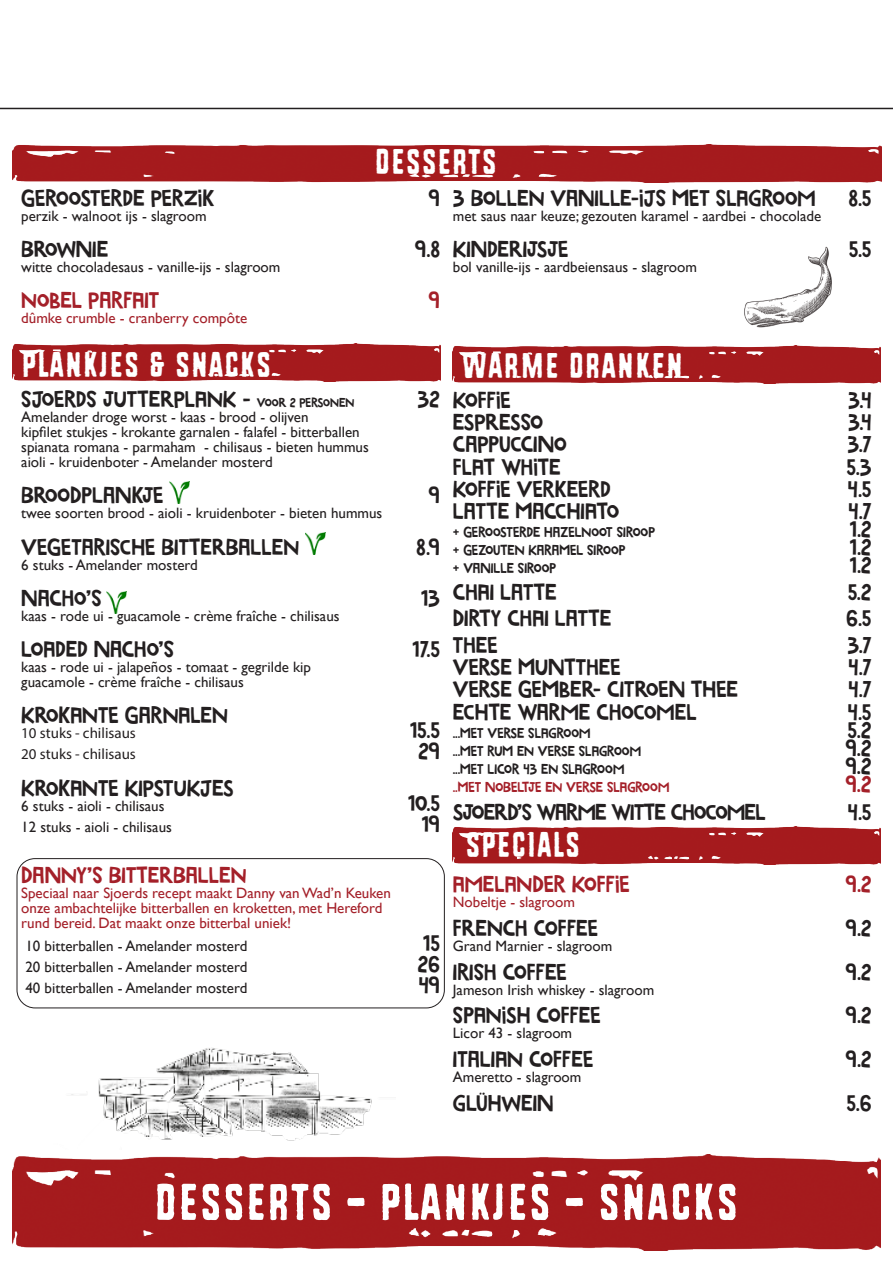
<style>
.page{position:relative;width:893px;height:1263px;background:#fff}
.page>*{position:absolute;margin:0;border:0;box-sizing:border-box;transform-origin:0 0}
.t1{font:52.5px "Rough Simple";color:#fff}
.t2{font:36px "Rough Simple";color:#fff}
.Gerecht{font:24px "Marujo";color:#231f20}
.Gerecht-2{font:24px "Marujo";color:#a42029}
.Gerecht-3{font:24px "Marujo";letter-spacing:-.03em;color:#231f20}
.Ingrediënten{font:15px "Gill Sans";color:#231f20}
.Ingrediënten-2{font:15px/15px "Gill Sans";color:#a42029}
.Gerecht-4{font:15px "Marujo";color:#231f20}
.Gerecht-5{font:15px "Gill Sans";color:#231f20}
.Gerecht-6{font:15px "Myriad Pro";color:#231f20}
.Gerecht-7{font:15px "Marujo";color:#a42029}
.s1{font-size:13.5px}
</style>
<div class="page">
<img style="left:744px;top:246px;width:88px;height:82px">
<img style="left:13px;top:1154px;width:867px;height:96px">
<img style="left:13px;top:145px;width:868px;height:38px">
<img style="left:453px;top:345px;width:427px;height:39px">
<img style="left:13px;top:343px;width:427px;height:38px">
<div style="left:17px;top:858px;width:428px;height:150px;border:1px solid #231f20;border-radius:18px"></div>
<img style="left:170px;top:481px;width:19px;height:22px">
<img style="left:305px;top:532px;width:20px;height:22px">
<img style="left:453px;top:826px;width:427px;height:38px">
<hr style="left:0;top:108px;width:893px;height:1px;background:#231f20">
<img style="left:106px;top:592px;width:20px;height:22px">
<img style="left:71px;top:1048px;width:301px;height:93px">
<p class="t2" style="left:374px;top:144px;width:124px">DESSERTS</p>
<p class="Gerecht" style="left:21px;top:184px;width:194px">GEROOSTERDE PERZIK</p>
<p class="Gerecht" style="left:429px;top:184px;width:13px">9</p>
<p class="Ingrediënten" style="left:21px;top:207px;width:187px">perzik - walnoot ijs - slagroom</p>
<p class="Gerecht" style="left:21px;top:235px;width:89px">BROWNIE</p>
<p class="Gerecht" style="left:415px;top:235px;width:26px">9.8</p>
<p class="Ingrediënten" style="left:21px;top:258px;width:261px">witte chocoladesaus - vanille-ijs - slagroom</p>
<p class="Gerecht-2" style="left:21px;top:286px;width:140px">NOBEL PARFAIT</p>
<p class="Gerecht-2" style="left:429px;top:286px;width:13px">9</p>
<p class="Ingrediënten-2" style="left:21px;top:311px;width:227px">dûmke crumble - cranberry compôte</p>
<p class="t2" style="left:21px;top:347px;width:252px">PLANKJES &amp; SNACKS</p>
<p class="Gerecht" style="left:21px;top:385px;width:335px">SJOERDS JUTTERPLANK - <span class="s1">VOOR 2 PERSONEN</span></p>
<p class="Gerecht" style="left:418px;top:385px;width:24px">32</p>
<p class="Ingrediënten" style="left:21px;top:408px;width:289px">Amelander droge worst - kaas - brood - olijven</p>
<p class="Ingrediënten" style="left:21px;top:423px;width:340px">kipfilet stukjes - krokante garnalen - falafel - bitterballen</p>
<p class="Ingrediënten" style="left:21px;top:438px;width:349px">spianata romana - parmaham - chilisaus - bieten hummus</p>
<p class="Ingrediënten" style="left:21px;top:453px;width:253px">aioli - kruidenboter - Amelander mosterd</p>
<p class="Gerecht" style="left:21px;top:481px;width:144px">BROODPLANKJE</p>
<p class="Gerecht" style="left:429px;top:481px;width:13px">9</p>
<p class="Ingrediënten" style="left:21px;top:504px;width:363px">twee soorten brood - aioli - kruidenboter - bieten hummus</p>
<p class="Gerecht" style="left:21px;top:532px;width:279px">VEGETARISCHE BITTERBALLEN</p>
<p class="Gerecht" style="left:416px;top:532px;width:25px">8.9</p>
<p class="Ingrediënten" style="left:21px;top:556px;width:178px">6 stuks - Amelander mosterd</p>
<p class="Gerecht" style="left:21px;top:584px;width:82px">NACHO’S</p>
<p class="Gerecht" style="left:421px;top:584px;width:21px">13</p>
<p class="Ingrediënten" style="left:21px;top:607px;width:320px">kaas - rode ui - guacamole - crème fraîche - chilisaus</p>
<p class="Gerecht" style="left:21px;top:635px;width:155px">LOADED NACHO’S</p>
<p class="Gerecht" style="left:412px;top:635px;width:29px">17.5</p>
<p class="Ingrediënten" style="left:21px;top:658px;width:291px">kaas - rode ui - jalapeños - tomaat - gegrilde kip</p>
<p class="Ingrediënten" style="left:21px;top:673px;width:224px">guacamole - crème fraîche - chilisaus</p>
<p class="Gerecht" style="left:21px;top:701px;width:208px">KROKANTE GARNALEN</p>
<p class="Gerecht-6" style="left:21px;top:724px;width:116px">10 stuks - chilisaus</p>
<p class="Gerecht" style="left:410px;top:716px;width:32px">15.5</p>
<p class="Gerecht-6" style="left:21px;top:745px;width:116px">20 stuks - chilisaus</p>
<p class="Gerecht" style="left:418px;top:737px;width:24px">29</p>
<p class="Gerecht" style="left:21px;top:773px;width:214px">KROKANTE KIPSTUKJES</p>
<p class="Gerecht-5" style="left:21px;top:797px;width:145px">6 stuks - aioli - chilisaus</p>
<p class="Gerecht" style="left:408px;top:788px;width:34px">10.5</p>
<p class="Gerecht-5" style="left:21px;top:818px;width:152px">12 stuks - aioli - chilisaus</p>
<p class="Gerecht" style="left:421px;top:809px;width:20px">19</p>
<p class="Gerecht-2" style="left:21px;top:861px;width:227px">DANNY’S BITTERBALLEN</p>
<p class="Ingrediënten-2" style="left:21px;top:885px;width:371px">Speciaal naar Sjoerds recept maakt Danny van Wad’n Keuken</p>
<p class="Ingrediënten-2" style="left:21px;top:900px;width:363px">onze ambachtelijke bitterballen en kroketten, met Hereford rund bereid. Dat maakt onze bitterbal uniek!</p>
<p class="Ingrediënten" style="left:25px;top:937px;width:223px">10 bitterballen - Amelander mosterd</p>
<p class="Gerecht" style="left:423px;top:929px;width:19px">15</p>
<p class="Ingrediënten" style="left:25px;top:958px;width:223px">20 bitterballen - Amelander mosterd</p>
<p class="Gerecht" style="left:417px;top:950px;width:24px">26</p>
<p class="Ingrediënten" style="left:25px;top:979px;width:223px">40 bitterballen - Amelander mosterd</p>
<p class="Gerecht" style="left:419px;top:971px;width:23px">49</p>
<p class="Gerecht" style="left:453px;top:184px;width:355px">3 BOLLEN VANILLE-IJS MET SLAGROOM</p>
<p class="Gerecht" style="left:848px;top:184px;width:25px">8.5</p>
<p class="Ingrediënten" style="left:453px;top:207px;width:370px">met saus naar keuze; gezouten karamel - aardbei - chocolade</p>
<p class="Gerecht" style="left:453px;top:235px;width:117px">KINDERIJSJE</p>
<p class="Gerecht" style="left:849px;top:235px;width:24px">5.5</p>
<p class="Ingrediënten" style="left:453px;top:258px;width:246px">bol vanille-ijs - aardbeiensaus - slagroom</p>
<p class="t2" style="left:461px;top:348px;width:224px">WARME DRANKEN</p>
<p class="Gerecht" style="left:453px;top:386px;width:59px">KOFFIE</p>
<p class="Gerecht" style="left:848px;top:386px;width:25px">3.4</p>
<p class="Gerecht" style="left:453px;top:408px;width:92px">ESPRESSO</p>
<p class="Gerecht" style="left:848px;top:408px;width:25px">3.4</p>
<p class="Gerecht" style="left:453px;top:430px;width:116px">CAPPUCCINO</p>
<p class="Gerecht" style="left:848px;top:430px;width:26px">3.7</p>
<p class="Gerecht" style="left:453px;top:452px;width:110px">FLAT WHITE</p>
<p class="Gerecht" style="left:846px;top:452px;width:27px">5.3</p>
<p class="Gerecht" style="left:453px;top:475px;width:159px">KOFFIE VERKEERD</p>
<p class="Gerecht" style="left:848px;top:475px;width:25px">4.5</p>
<p class="Gerecht" style="left:453px;top:497px;width:168px">LATTE MACCHIATO</p>
<p class="Gerecht" style="left:848px;top:497px;width:25px">4.7</p>
<p class="Gerecht-4" style="left:453px;top:523px;width:204px">+ GEROOSTERDE HAZELNOOT SIROOP</p>
<p class="Gerecht" style="left:849px;top:515px;width:24px">1.2</p>
<p class="Gerecht-4" style="left:453px;top:541px;width:174px">+ GEZOUTEN KARAMEL SIROOP</p>
<p class="Gerecht" style="left:850px;top:533px;width:24px">1.2</p>
<p class="Gerecht-4" style="left:453px;top:559px;width:105px">+ VANILLE SIROOP</p>
<p class="Gerecht" style="left:849px;top:551px;width:24px">1.2</p>
<p class="Gerecht" style="left:453px;top:577px;width:105px">CHAI LATTE</p>
<p class="Gerecht" style="left:848px;top:577px;width:26px">5.2</p>
<p class="Gerecht" style="left:453px;top:604px;width:160px">DIRTY CHAI LATTE</p>
<p class="Gerecht" style="left:846px;top:604px;width:27px">6.5</p>
<p class="Gerecht" style="left:453px;top:630px;width:46px">THEE</p>
<p class="Gerecht" style="left:848px;top:630px;width:26px">3.7</p>
<p class="Gerecht" style="left:453px;top:653px;width:169px">VERSE MUNTTHEE</p>
<p class="Gerecht" style="left:848px;top:653px;width:25px">4.7</p>
<p class="Gerecht" style="left:453px;top:675px;width:287px">VERSE GEMBER- CITROEN THEE</p>
<p class="Gerecht" style="left:848px;top:675px;width:25px">4.7</p>
<p class="Gerecht" style="left:453px;top:697px;width:245px">ECHTE WARME CHOCOMEL</p>
<p class="Gerecht" style="left:848px;top:697px;width:25px">4.5</p>
<p class="Gerecht-4" style="left:453px;top:724px;width:133px">...MET VERSE SLAGROOM</p>
<p class="Gerecht" style="left:848px;top:715px;width:26px">5.2</p>
<p class="Gerecht-4" style="left:453px;top:742px;width:184px">...MET RUM EN VERSE SLAGROOM</p>
<p class="Gerecht" style="left:846px;top:733px;width:27px">9.2</p>
<p class="Gerecht-4" style="left:453px;top:760px;width:167px">...MET LICOR 43 EN SLAGROOM</p>
<p class="Gerecht" style="left:846px;top:751px;width:27px">9.2</p>
<p class="Gerecht-7" style="left:453px;top:778px;width:212px">..MET NOBELTJE EN VERSE SLAGROOM</p>
<p class="Gerecht-2" style="left:846px;top:769px;width:27px">9.2</p>
<p class="Gerecht-3" style="left:453px;top:798px;width:314px">SJOERD’S WARME WITTE CHOCOMEL</p>
<p class="Gerecht" style="left:848px;top:798px;width:25px">4.5</p>
<p class="t2" style="left:465px;top:827px;width:117px">SPECIALS</p>
<p class="Gerecht-2" style="left:453px;top:870px;width:178px">AMELANDER KOFFIE</p>
<p class="Gerecht-2" style="left:846px;top:870px;width:27px">9.2</p>
<p class="Ingrediënten-2" style="left:453px;top:894px;width:124px">Nobeltje - slagroom</p>
<p class="Gerecht" style="left:453px;top:913px;width:147px">FRENCH COFFEE</p>
<p class="Gerecht" style="left:846px;top:913px;width:27px">9.2</p>
<p class="Ingrediënten" style="left:453px;top:937px;width:161px">Grand Marnier - slagroom</p>
<p class="Gerecht" style="left:453px;top:957px;width:115px">IRISH COFFEE</p>
<p class="Gerecht" style="left:846px;top:957px;width:27px">9.2</p>
<p class="Ingrediënten" style="left:453px;top:981px;width:203px">Jameson Irish whiskey - slagroom</p>
<p class="Gerecht" style="left:453px;top:1001px;width:149px">SPANISH COFFEE</p>
<p class="Gerecht" style="left:846px;top:1001px;width:27px">9.2</p>
<p class="Ingrediënten" style="left:453px;top:1024px;width:121px">Licor 43 - slagroom</p>
<p class="Gerecht" style="left:453px;top:1045px;width:142px">ITALIAN COFFEE</p>
<p class="Gerecht" style="left:846px;top:1045px;width:27px">9.2</p>
<p class="Ingrediënten" style="left:453px;top:1068px;width:130px">Ameretto - slagroom</p>
<p class="Gerecht" style="left:453px;top:1089px;width:102px">GLÜHWEIN</p>
<p class="Gerecht" style="left:847px;top:1089px;width:27px">5.6</p>
<p class="t1" style="left:155px;top:1176px;width:585px">DESSERTS - PLANKJES - SNACKS</p>
</div>
